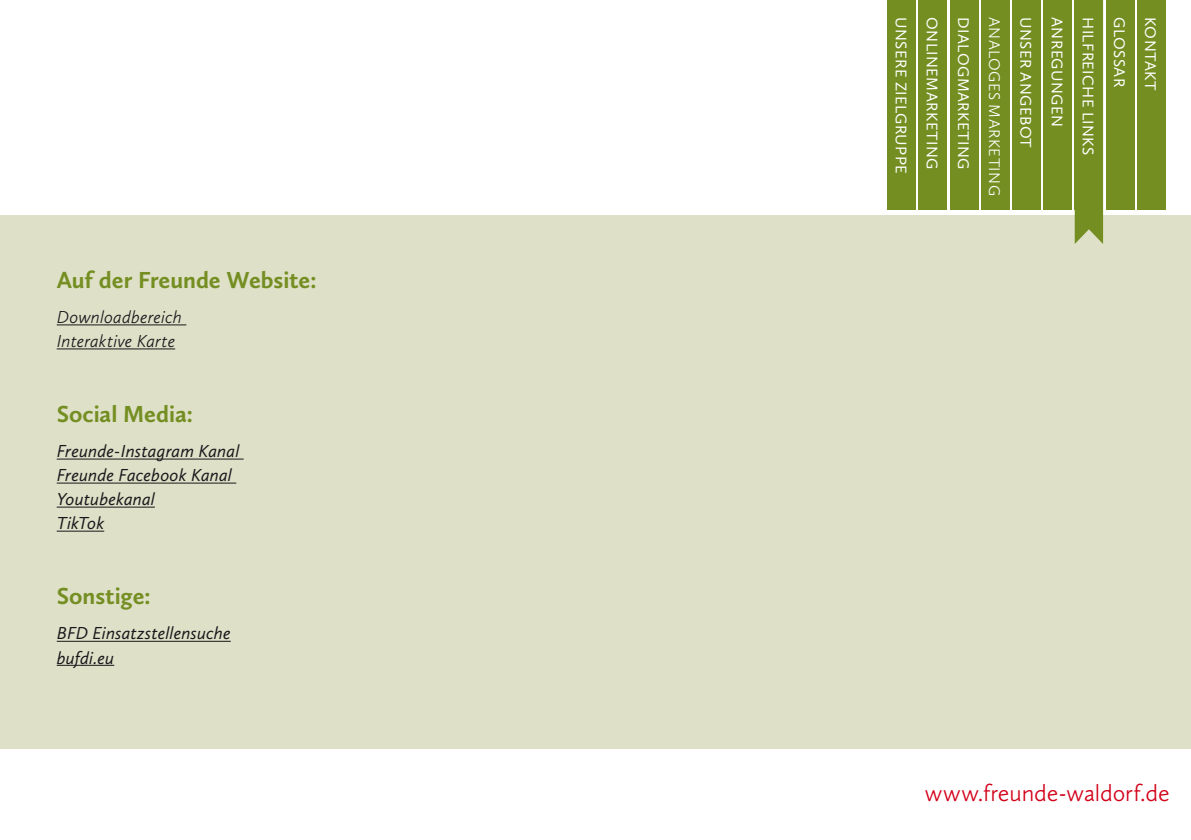
<style>
.page{position:relative;width:1191px;height:840px;background:#fff}
.page>*{position:absolute;margin:0;border:0;box-sizing:border-box;transform-origin:0 0}
.t1{font:700 24px "Calluna Sans";color:#748e22}
.t2{font:300 24px "Calluna Sans";letter-spacing:-.005em;color:#d20019}
.t3{font:italic 18px/24px "Calluna Sans";letter-spacing:.005em;color:#1a171c}
.t4{font:italic 300 18px/24px "Calluna Sans";letter-spacing:.01em;color:#1a171c}
.t5{font:16px/31.2px "Calluna Sans";letter-spacing:.025em;color:#fff}
.t6{font:300 16px "Calluna Sans";color:#fff}
</style>
<div class="page">
<div style="left:0;top:215px;width:1191px;height:533px;background:#dee0c7"></div>
<hr style="left:57px;top:324px;width:129px;height:1px;background:#1a171c">
<hr style="left:57px;top:348px;width:118px;height:1px;background:#1a171c">
<hr style="left:57px;top:458px;width:187px;height:1px;background:#1a171c">
<hr style="left:57px;top:482px;width:179px;height:1px;background:#1a171c">
<hr style="left:57px;top:506px;width:98px;height:1px;background:#1a171c">
<hr style="left:57px;top:530px;width:47px;height:1px;background:#1a171c">
<hr style="left:57px;top:640px;width:174px;height:1px;background:#1a171c">
<hr style="left:57px;top:664px;width:57px;height:1px;background:#1a171c">
<svg style="left:1074px;top:210px;width:29px;height:34px"></svg>
<div style="left:981px;top:0;width:28px;height:210px;background:#748e22"></div>
<div style="left:1043px;top:0;width:28px;height:210px;background:#748e22"></div>
<div style="left:1074px;top:0;width:29px;height:210px;background:#748e22"></div>
<div style="left:1106px;top:0;width:28px;height:210px;background:#748e22"></div>
<div style="left:1137px;top:0;width:28px;height:210px;background:#748e22"></div>
<div style="left:1012px;top:0;width:28px;height:210px;background:#748e22"></div>
<div style="left:950px;top:0;width:28px;height:210px;background:#748e22"></div>
<div style="left:918px;top:0;width:29px;height:210px;background:#748e22"></div>
<div style="left:887px;top:0;width:29px;height:210px;background:#748e22"></div>
<h1 class="t1" style="left:57px;top:265px;width:261px">Auf der Freunde Website:</h1>
<p class="t4" style="left:57px;top:304px;width:127px">Downloadbereich<br>Interaktive Karte</p>
<h1 class="t1" style="left:57px;top:399px;width:138px">Social Media:</h1>
<p class="t3" style="left:57px;top:438px;width:184px">Freunde-Instagram Kanal<br>Freunde Facebook Kanal<br>Youtubekanal<br>TikTok</p>
<h1 class="t1" style="left:57px;top:581px;width:96px">Sonstige:</h1>
<p class="t3" style="left:57px;top:620px;width:176px">BFD Einsatzstellensuche bufdi.eu</p>
<p class="t5" style="left:979px;top:17px;width:158px;rotate:90deg">Dialogmarketing<br>Onlinemarketing unsere zielgruppe</p>
<p class="t6" style="left:1004px;top:17px;width:180px;rotate:90deg">analoges marketing</p>
<p class="t5" style="left:1072px;top:17px;width:111px;rotate:90deg">Anregungen</p>
<p class="t5" style="left:1104px;top:17px;width:140px;rotate:90deg">Hilfreich e Links</p>
<p class="t5" style="left:1135px;top:17px;width:71px;rotate:90deg">Glossar</p>
<p class="t5" style="left:1166px;top:17px;width:75px;rotate:90deg">kontakt</p>
<p class="t5" style="left:1041px;top:17px;width:132px;rotate:90deg">unser angebot</p>
<h1 class="t2" style="left:925px;top:777px;width:246px">www.freunde-waldorf.de</h1>
</div>
